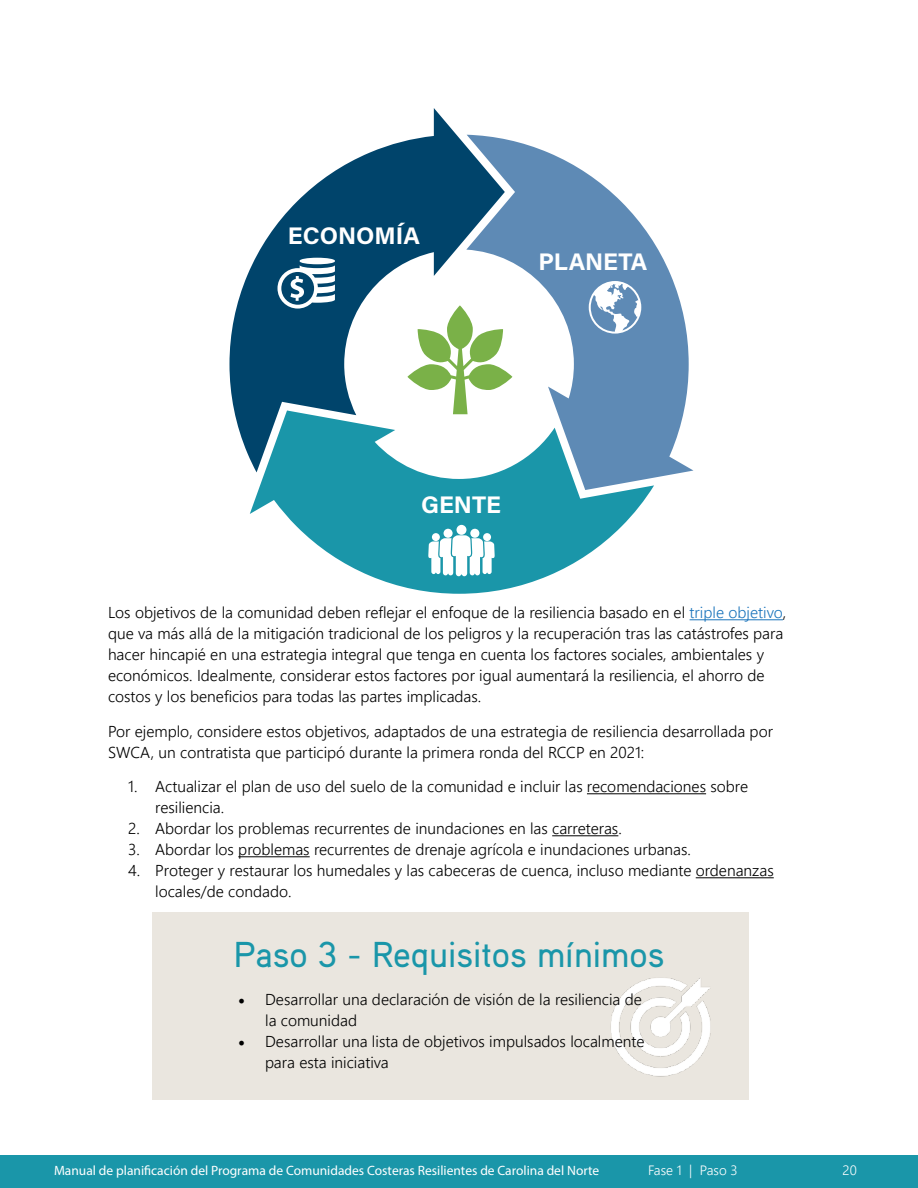
<style>
.page{position:relative;width:918px;height:1188px;background:#fff}
.page>*{position:absolute;margin:0;border:0;box-sizing:border-box;transform-origin:0 0}
.t1{font:500 36px "Aaux Pro OT";color:#1a96a9}
.t2{font:700 24px "Acumin Pro";color:#fff}
.t3{font:15.75px/21px "Webly Sleek UI Semilight";color:#000}
.t4{font:13.5px "Myriad Pro";color:#fff}
.t5{font:13.5px "Webly Sleek UI Semilight";color:#fff}
.s1{color:#1c75bc}
.s2{font-family:"Minion Pro";font-size:18px}
</style>
<div class="page">
<div style="left:0;top:1156px;width:918px;height:32px;background:#1a96a9"></div>
<hr style="left:690px;top:619px;width:93px;height:1px;background:#1c75bc">
<hr style="left:587px;top:793px;width:119px;height:1px;background:#000">
<hr style="left:552px;top:835px;width:66px;height:1px;background:#000">
<hr style="left:238px;top:856px;width:72px;height:1px;background:#000">
<hr style="left:696px;top:877px;width:78px;height:1px;background:#000">
<div style="left:152px;top:912px;width:596px;height:188px;background:#eae6df"></div>
<img style="left:610px;top:978px;width:101px;height:99px">
<svg style="left:505px;top:139px;width:188px;height:339px;fill:#5e8ab5"></svg>
<svg style="left:250px;top:410px;width:404px;height:184px;fill:#1a96a9"></svg>
<svg style="left:229px;top:108px;width:276px;height:364px"></svg>
<svg style="left:278px;top:258px;width:57px;height:51px"></svg>
<div style="left:470px;top:529px;width:9px;height:9px;background:#fff;border-radius:50%"></div>
<div style="left:444px;top:529px;width:9px;height:9px;background:#fff;border-radius:50%"></div>
<div style="left:457px;top:525px;width:9px;height:10px;background:#fff;border-radius:50%"></div>
<svg style="left:428px;top:535px;width:67px;height:41px"></svg>
<svg style="left:589px;top:281px;width:52px;height:53px"></svg>
<svg style="left:407px;top:305px;width:105px;height:109px"></svg>
<h2 class="t2" style="left:288px;top:219px;width:134px">ECONOMÍA</h2>
<h2 class="t2" style="left:538px;top:245px;width:111px">PLANETA</h2>
<h2 class="t2" style="left:421px;top:488px;width:82px">GENTE</h2>
<p class="t3" style="left:108px;top:602px;width:680px">Los objetivos de la comunidad deben reflejar el enfoque de la resiliencia basado en el <span class="s1">triple objetivo</span>, que va más allá de la mitigación tradicional de los peligros y la recuperación tras las catástrofes para hacer hincapié en una estrategia integral que tenga en cuenta los factores sociales, ambientales y económicos. Idealmente, considerar estos factores por igual aumentará la resiliencia, el ahorro de costos y los beneficios para todas las partes implicadas.</p>
<p class="t3" style="left:108px;top:720px;width:667px">Por ejemplo, considere estos objetivos, adaptados de una estrategia de resiliencia desarrollada por<br>SWCA, un contratista que participó durante la primera ronda del RCCP en 2021:</p>
<p class="t3" style="left:155px;top:776px;width:594px;text-indent:-27px">1. Actualizar el plan de uso del suelo de la comunidad e incluir las recomendaciones sobre resiliencia.</p>
<p class="t3" style="left:128px;top:818px;width:495px">2. Abordar los problemas recurrentes de inundaciones en las carreteras.</p>
<p class="t3" style="left:128px;top:839px;width:564px">3. Abordar los problemas recurrentes de drenaje agrícola e inundaciones urbanas.</p>
<p class="t3" style="left:155px;top:860px;width:620px;text-indent:-27px">4. Proteger y restaurar los humedales y las cabeceras de cuenca, incluso mediante ordenanzas locales/de condado.</p>
<h1 class="t1" style="left:234px;top:932px;width:432px">Paso 3 - Requisitos mínimos</h1>
<p class="t3" style="left:265px;top:988px;width:378px;text-indent:-27px"><span class="s2">•</span> Desarrollar una declaración de visión de la resiliencia de la comunidad</p>
<p class="t3" style="left:265px;top:1030px;width:381px;text-indent:-27px"><span class="s2">•</span> Desarrollar una lista de objetivos impulsados localmente para esta iniciativa</p>
<p class="t5" style="left:648px;top:1160px;width:91px">Fase 1 | Paso 3</p>
<p class="t5" style="left:843px;top:1160px;width:16px">20</p>
<p class="t4" style="left:54px;top:1162px;width:547px">Manual de planificación del Programa de Comunidades Costeras Resilientes de Carolina del Norte</p>
<p class="t4" style="left:648px;top:1162px;width:74px">Introducción</p>
</div>
